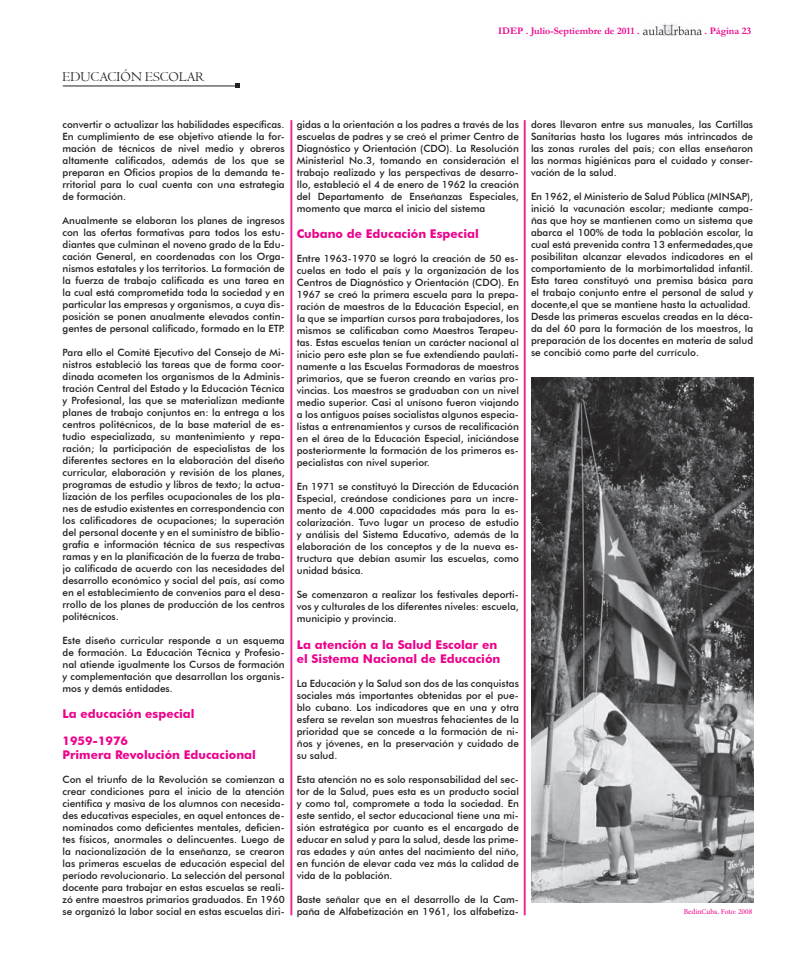
<style>
.page{position:relative;width:786px;height:966px;background:#fff}
.page>*{position:absolute;margin:0;border:0;box-sizing:border-box;transform-origin:0 0}
.t1{font:14px "Centaur";color:#231f20}
.t2{font:700 12px/26.4px "Futura BT";color:#ed028c}
.t3{font:500 10px/12px "Futura BT";color:#231f20;text-align:justify}
.t4{font:700 10px "Garamond";color:#ed028c}
.t5{font:7.5px "Minion Pro";color:#ed028c}
</style>
<div class="page">
<img style="left:642px;top:23px;width:59px;height:12px">
<img style="left:531px;top:377px;width:222px;height:525px">
<hr style="left:63px;top:85px;width:175px;height:1px;background:#231f20">
<svg style="left:236px;top:84px;width:4px;height:4px"></svg>
<hr style="left:291px;top:120px;width:1px;height:795px;background:#ed028c">
<hr style="left:525px;top:120px;width:1px;height:795px;background:#ed028c">
<hr style="left:524px;top:120px;width:1px;height:795px;background:#ed028c">
<h1 class="t1" style="left:63px;top:69px;width:144px">EDUCACIÓN ESCOLAR</h1>
<p class="t4" style="left:498px;top:25px;width:143px">IDEP . Julio-Septiembre de 2011 .</p>
<p class="t4" style="left:704px;top:25px;width:48px">. Página 23</p>
<p class="t3" style="left:63px;top:118px;width:224px">convertir o actualizar las habilidades específicas.<br>En cumplimiento de ese objetivo atiende la for&shy;mación de técnicos de nivel medio y obreros altamente calificados, además de los que se preparan en Oficios propios de la demanda te&shy;rritorial para lo cual cuenta con una estrategia de formación.</p>
<p class="t3" style="left:63px;top:214px;width:224px">Anualmente se elaboran los planes de ingresos con las ofertas formativas para todos los estu&shy;diantes que culminan el noveno grado de la Edu&shy;cación General, en coordenadas con los Orga&shy;nismos estatales y los territorios. La formación de la fuerza de trabajo calificada es una tarea en la cual está comprometida toda la sociedad y en particular las empresas y organismos, a cuya dis&shy;posición se ponen anualmente elevados contin&shy;gentes de personal calificado, formado en la ETP.</p>
<p class="t3" style="left:63px;top:346px;width:224px">Para ello el Comité Ejecutivo del Consejo de Mi&shy;nistros estableció las tareas que de forma coor&shy;dinada acometen los organismos de la Adminis&shy;tración Central del Estado y la Educación Técnica y Profesional, las que se materializan mediante planes de trabajo conjuntos en: la entrega a los centros politécnicos, de la base material de es&shy;tudio especializada, su mantenimiento y repa&shy;ración; la participación de especialistas de los diferentes sectores en la elaboración del diseño curricular, elaboración y revisión de los planes, programas de estudio y libros de texto; la actua&shy;lización de los perfiles ocupacionales de los pla&shy;nes de estudio existentes en correspondencia con los calificadores de ocupaciones; la superación del personal docente y en el suministro de biblio&shy;grafía e información técnica de sus respectivas ramas y en la planificación de la fuerza de traba&shy;jo calificada de acuerdo con las necesidades del desarrollo económico y social del país, así como en el establecimiento de convenios para el desa&shy;rrollo de los planes de producción de los centros politécnicos.</p>
<p class="t3" style="left:63px;top:634px;width:224px">Este diseño curricular responde a un esquema de formación. La Educación Técnica y Profesio&shy;nal atiende igualmente los Cursos de formación y complementación que desarrollan los organis&shy;mos y demás entidades.</p>
<p class="t2" style="left:63px;top:701px;width:134px">La educación especial<br>1959-1976</p>
<p class="t2" style="left:63px;top:741px;width:195px">Primera Revolución Educacional</p>
<p class="t3" style="left:63px;top:773px;width:224px">Con el triunfo de la Revolución se comienzan a crear condiciones para el inicio de la atención científica y masiva de los alumnos con necesida&shy;des educativas especiales, en aquel entonces de&shy;nominados como deficientes mentales, deficien&shy;tes físicos, anormales o delincuentes. Luego de la nacionalización de la enseñanza, se crearon las primeras escuelas de educación especial del período revolucionario. La selección del personal docente para trabajar en estas escuelas se reali&shy;zó entre maestros primarios graduados. En 1960 se organizó la labor social en estas escuelas diri-</p>
<p class="t3" style="left:297px;top:118px;width:224px">gidas a la orientación a los padres a través de las escuelas de padres y se creó el primer Centro de Diagnóstico y Orientación (CDO). La Resolución Ministerial No.3, tomando en consideración el trabajo realizado y las perspectivas de desarro&shy;llo, estableció el 4 de enero de 1962 la creación del Departamento de Enseñanzas Especiales, momento que marca el inicio del sistema</p>
<p class="t2" style="left:297px;top:221px;width:183px">Cubano de Educación Especial</p>
<p class="t3" style="left:297px;top:253px;width:224px">Entre 1963-1970 se logró la creación de 50 es&shy;cuelas en todo el país y la organización de los Centros de Diagnóstico y Orientación (CDO). En 1967 se creó la primera escuela para la prepa&shy;ración de maestros de la Educación Especial, en la que se impartían cursos para trabajadores, los mismos se calificaban como Maestros Terapeu&shy;tas. Estas escuelas tenían un carácter nacional al inicio pero este plan se fue extendiendo paulati&shy;namente a las Escuelas Formadoras de maestros primarios, que se fueron creando en varias pro&shy;vincias. Los maestros se graduaban con un nivel medio superior. Casi al unísono fueron viajando a los antiguos países socialistas algunos especia&shy;listas a entrenamientos y cursos de recalificación en el área de la Educación Especial, iniciándose posteriormente la formación de los primeros es&shy;pecialistas con nivel superior.</p>
<p class="t3" style="left:297px;top:481px;width:224px">En 1971 se constituyó la Dirección de Educación Especial, creándose condiciones para un incre&shy;mento de 4.000 capacidades más para la es&shy;colarización. Tuvo lugar un proceso de estudio y análisis del Sistema Educativo, además de la elaboración de los conceptos y de la nueva es&shy;tructura que debían asumir las escuelas, como unidad básica.</p>
<p class="t3" style="left:297px;top:589px;width:224px">Se comenzaron a realizar los festivales deporti&shy;vos y culturales de los diferentes niveles: escuela, municipio y provincia.</p>
<p class="t2" style="left:297px;top:637px;width:205px;line-height:14.4px">La atención a la Salud Escolar en el Sistema Nacional de Educación</p>
<p class="t3" style="left:297px;top:677px;width:224px">La Educación y la Salud son dos de las conquistas sociales más importantes obtenidas por el pue&shy;blo cubano. Los indicadores que en una y otra esfera se revelan son muestras fehacientes de la prioridad que se concede a la formación de ni&shy;ños y jóvenes, en la preservación y cuidado de su salud.</p>
<p class="t3" style="left:297px;top:773px;width:224px">Esta atención no es solo responsabilidad del sec&shy;tor de la Salud, pues esta es un producto social y como tal, compromete a toda la sociedad. En este sentido, el sector educacional tiene una mi&shy;sión estratégica por cuanto es el encargado de educar en salud y para la salud, desde las prime&shy;ras edades y aún antes del nacimiento del niño, en función de elevar cada vez más la calidad de vida de la población.</p>
<p class="t3" style="left:297px;top:893px;width:224px">Baste señalar que en el desarrollo de la Cam&shy;paña de Alfabetización en 1961, los alfabetiza-</p>
<p class="t3" style="left:531px;top:118px;width:224px">dores llevaron entre sus manuales, las Cartillas Sanitarias hasta los lugares más intrincados de las zonas rurales del país; con ellas enseñaron las normas higiénicas para el cuidado y conser&shy;vación de la salud.</p>
<p class="t3" style="left:531px;top:190px;width:224px;text-align:left">En 1962, el Ministerio de Salud Pública (MINSAP), inició la vacunación escolar; mediante campa&shy;ñas que hoy se mantienen como un sistema que abarca el 100% de toda la población escolar, la cual está prevenida contra 13 enfermedades,que posibilitan alcanzar elevados indicadores en el comportamiento de la morbimortalidad infantil.<br>Esta tarea constituyó una premisa básica para el trabajo conjunto entre el personal de salud y docente,el que se mantiene hasta la actualidad.<br>Desde las primeras escuelas creadas en la déca&shy;da del 60 para la formación de los maestros, la preparación de los docentes en materia de salud se concibió como parte del currículo.</p>
<p class="t5" style="left:683px;top:906px;width:70px">BedinCuba. Foto: 2008</p>
</div>
